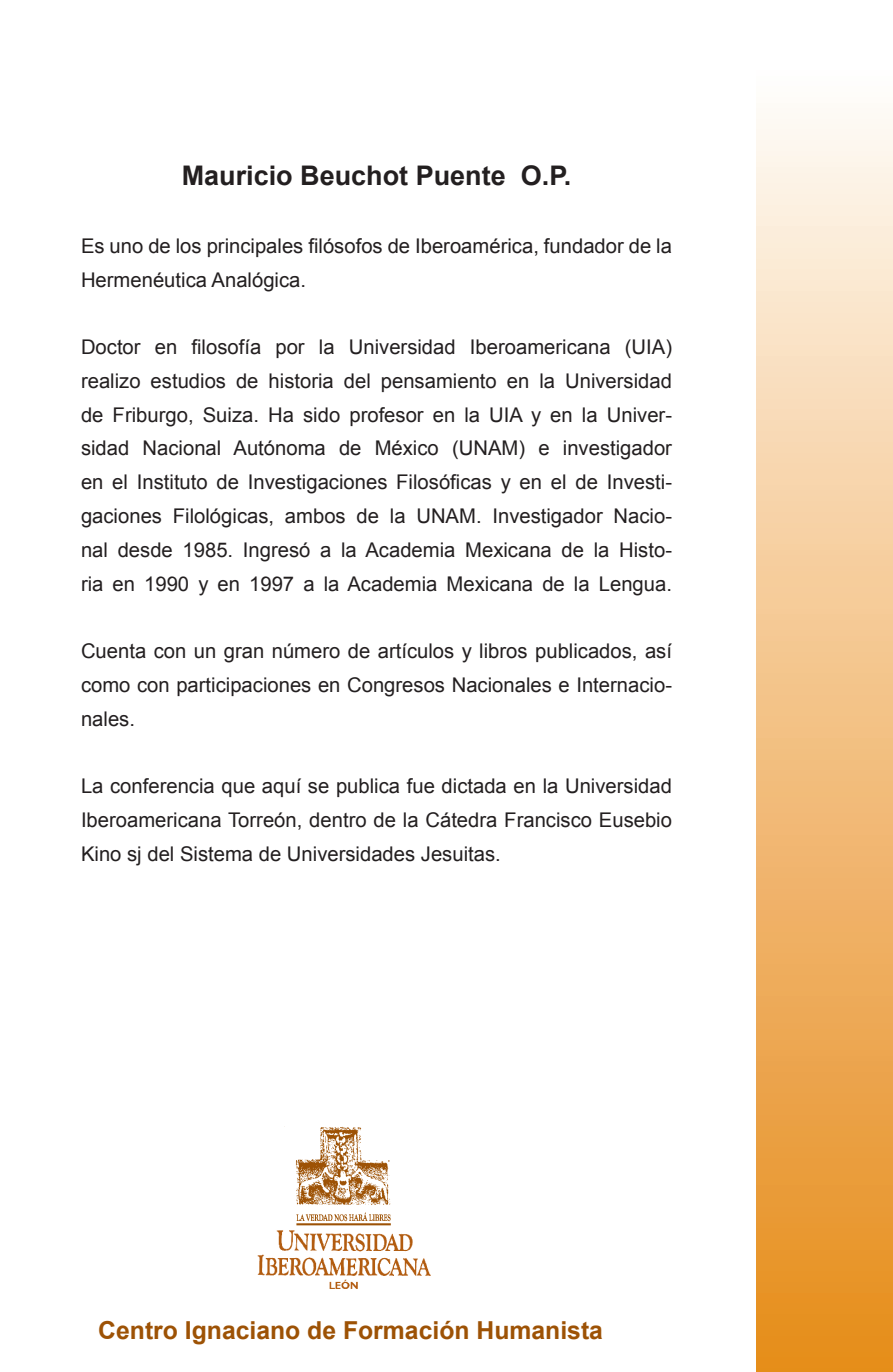
<style>
.page{position:relative;width:893px;height:1372px;background:#fff}
.page>*{position:absolute;margin:0;border:0;box-sizing:border-box;transform-origin:0 0}
.t1{font:700 27px "Arial";color:#231f20}
.t2{font:700 24.75px "Arial";color:#9d5205}
.t3{font:20.25px/33.8px "Arial";color:#231f20;text-align:justify}
</style>
<div class="page">
<img style="left:257px;top:1230px;width:174px;height:59px">
<img style="left:285px;top:1126px;width:117px;height:107px">
<div style="left:757px;top:0;width:136px;height:1371px;background:linear-gradient(to bottom,#fff,#e68b18)"></div>
<p class="t1" style="left:182px;top:158px;width:391px">Mauricio Beuchot Puente O.P.</p>
<p class="t3" style="left:81px;top:229px;width:592px">Es uno de los principales filósofos de Iberoamérica, fundador de la<br>Hermenéutica Analógica.</p>
<p class="t3" style="left:81px;top:330px;width:593px">Doctor en filosofía por la Universidad Iberoamericana (UIA) realizo estudios de historia del pensamiento en la Universidad de Friburgo, Suiza. Ha sido profesor en la UIA y en la Univer&shy;sidad Nacional Autónoma de México (UNAM) e investigador en el Instituto de Investigaciones Filosóficas y en el de Investi&shy;gaciones Filológicas, ambos de la UNAM. Investigador Nacio&shy;nal desde 1985. Ingresó a la Academia Mexicana de la Histo&shy;ria en 1990 y en 1997 a la Academia Mexicana de la Lengua.</p>
<p class="t3" style="left:81px;top:634px;width:593px">Cuenta con un gran número de artículos y libros publicados, así como con participaciones en Congresos Nacionales e Internacio&shy;nales.</p>
<p class="t3" style="left:81px;top:769px;width:593px">La conferencia que aquí se publica fue dictada en la Universidad Iberoamericana Torreón, dentro de la Cátedra Francisco Eusebio Kino sj del Sistema de Universidades Jesuitas.</p>
<p class="t2" style="left:98px;top:1313px;width:506px">Centro Ignaciano de Formación Humanista</p>
</div>
